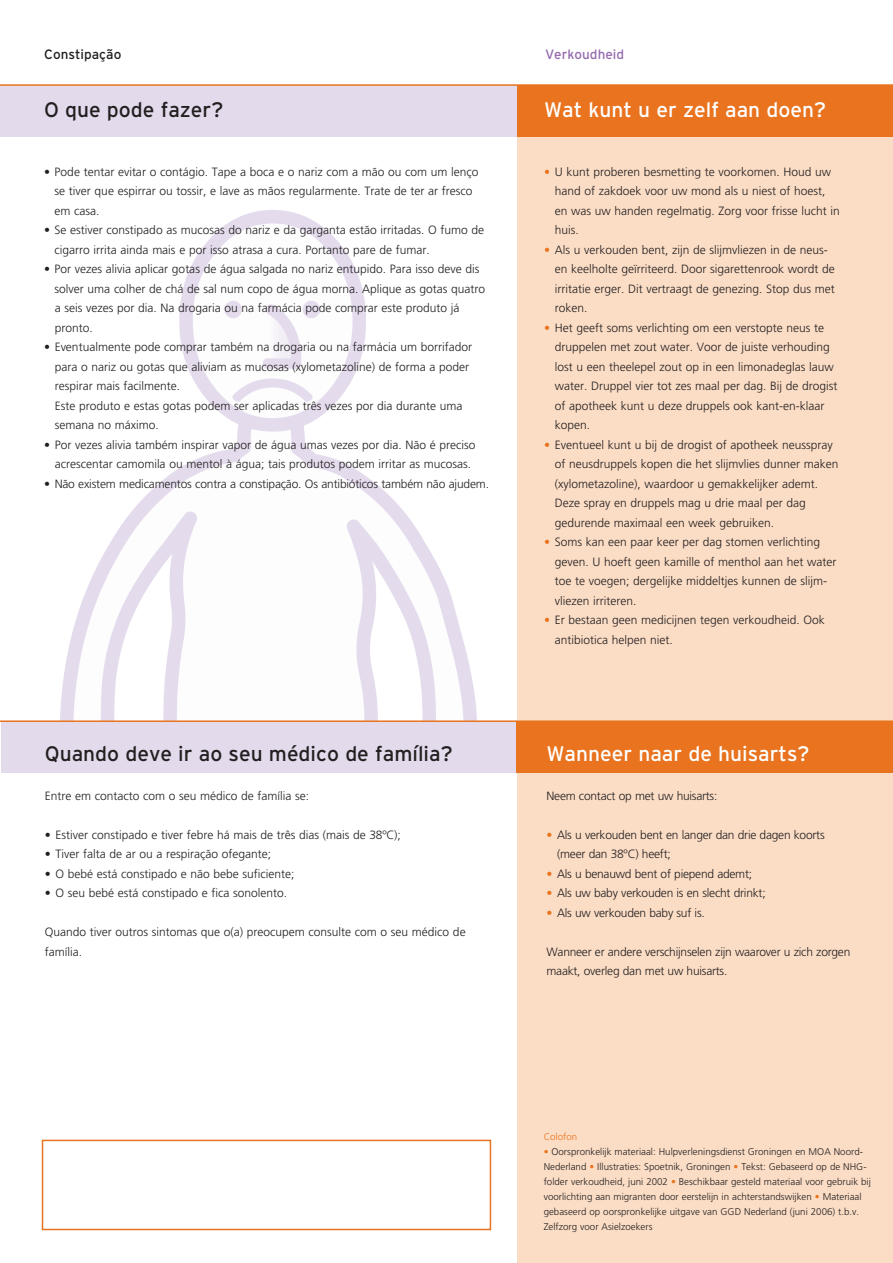
<style>
.page{position:relative;width:893px;height:1263px;background:#fff}
.page>*{position:absolute;margin:0;border:0;box-sizing:border-box;transform-origin:0 0}
.t1{font:21px "Interstate";color:#231f20}
.t2{font:21px "Interstate";color:#fff}
.t3{font:13.5px "Interstate";color:#231f20}
.t4{font:13.5px "Interstate";color:#956cae}
.t5{font:300 12px/19.5px "Frutiger";color:#231f20}
.t6{font:300 12px/19.5px "Frutiger";letter-spacing:-.02em;color:#231f20}
.t7{font:300 9.75px/15px "Frutiger";color:#231f20}
.t8{font:300 9.75px "Frutiger";color:#e9731e}
.s1{color:#e9731e}
</style>
<div class="page">
<img style="left:43px;top:136px;width:459px;height:584px">
<div style="left:517px;top:88px;width:376px;height:1175px;background:#fbddc5"></div>
<div style="left:0;top:85px;width:518px;height:51px;background:#e3daec"></div>
<div style="left:517px;top:85px;width:376px;height:51px;background:#e9731e"></div>
<hr style="left:0;top:84px;width:893px;height:2px;background:#e9731e">
<div style="left:1px;top:721px;width:517px;height:51px;background:#e3daec"></div>
<div style="left:517px;top:721px;width:376px;height:51px;background:#e9731e"></div>
<hr style="left:0;top:720px;width:893px;height:2px;background:#e9731e">
<div style="left:42px;top:1140px;width:449px;height:90px;border:2px solid #e9731e"></div>
<p class="t3" style="left:44px;top:46px;width:79px">Constipação</p>
<p class="t4" style="left:545px;top:46px;width:81px">Verkoudheid</p>
<h1 class="t1" style="left:44px;top:98px;width:181px">O que pode fazer?</h1>
<h1 class="t2" style="left:544px;top:98px;width:283px">Wat kunt u er zelf aan doen?</h1>
<p class="t5" style="left:55px;top:162px;width:425px;text-indent:-11px">• Pode tentar evitar o contágio. Tape a boca e o nariz com a mão ou com um lenço se tiver que espirrar ou tossir, e lave as mãos regularmente. Trate de ter ar fresco em casa.</p>
<p class="t5" style="left:55px;top:220px;width:431px;text-indent:-11px">• Se estiver constipado as mucosas do nariz e da garganta estão irritadas. O fumo de cigarro irrita ainda mais e por isso atrasa a cura. Portanto pare de fumar.</p>
<p class="t5" style="left:55px;top:259px;width:432px;text-indent:-11px">• Por vezes alivia aplicar gotas de água salgada no nariz entupido. Para isso deve dis solver uma colher de chá de sal num copo de água morna. Aplique as gotas quatro a seis vezes por dia. Na drogaria ou na farmácia pode comprar este produto já pronto.</p>
<p class="t5" style="left:55px;top:337px;width:419px;text-indent:-11px">• Eventualmente pode comprar também na drogaria ou na farmácia um borrifador para o nariz ou gotas que aliviam as mucosas (xylometazoline) de forma a poder respirar mais facilmente.<br>Este produto e estas gotas podem ser aplicadas três vezes por dia durante uma semana no máximo.</p>
<p class="t5" style="left:44px;top:435px;width:433px;text-align:center">• Por vezes alivia também inspirar vapor de água umas vezes por dia. Não é preciso acrescentar camomila ou mentol à água; tais produtos podem irritar as mucosas.</p>
<p class="t5" style="left:44px;top:474px;width:446px">• Não existem medicamentos contra a constipação. Os antibióticos também não ajudem.</p>
<p class="t5" style="left:555px;top:162px;width:287px;text-indent:-11px"><span class="s1">•</span> U kunt proberen besmetting te voorkomen. Houd uw hand of zakdoek voor uw mond als u niest of hoest, en was uw handen regelmatig. Zorg voor frisse lucht in huis.</p>
<p class="t5" style="left:555px;top:240px;width:282px;text-indent:-11px"><span class="s1">•</span> Als u verkouden bent, zijn de slijmvliezen in de neus&shy;en keelholte geïrriteerd. Door sigarettenrook wordt de irritatie erger. Dit vertraagt de genezing. Stop dus met roken.</p>
<p class="t5" style="left:555px;top:318px;width:284px;text-indent:-11px"><span class="s1">•</span> Het geeft soms verlichting om een verstopte neus te druppelen met zout water. Voor de juiste verhouding lost u een theelepel zout op in een limonadeglas lauw water. Druppel vier tot zes maal per dag. Bij de drogist of apotheek kunt u deze druppels ook kant-en-klaar kopen.</p>
<p class="t5" style="left:555px;top:435px;width:285px;text-indent:-11px"><span class="s1">•</span> Eventueel kunt u bij de drogist of apotheek neusspray of neusdruppels kopen die het slijmvlies dunner maken (xylometazoline), waardoor u gemakkelijker ademt.<br>Deze spray en druppels mag u drie maal per dag gedurende maximaal een week gebruiken.</p>
<p class="t5" style="left:555px;top:532px;width:283px;text-indent:-11px"><span class="s1">•</span> Soms kan een paar keer per dag stomen verlichting geven. U hoeft geen kamille of menthol aan het water toe te voegen; dergelijke middeltjes kunnen de slijm&shy;vliezen irriteren.</p>
<p class="t5" style="left:555px;top:610px;width:272px;text-indent:-11px"><span class="s1">•</span> Er bestaan geen medicijnen tegen verkoudheid. Ook antibiotica helpen niet.</p>
<h1 class="t1" style="left:45px;top:741px;width:409px">Quando deve ir ao seu médico de família?</h1>
<h1 class="t2" style="left:546px;top:741px;width:265px">Wanneer naar de huisarts?</h1>
<p class="t6" style="left:546px;top:786px;width:172px">Neem contact op met uw huisarts:</p>
<p class="t6" style="left:557px;top:825px;width:269px;text-indent:-11px"><span class="s1">•</span> Als u verkouden bent en langer dan drie dagen koorts (meer dan 38ºC) heeft;</p>
<p class="t6" style="left:546px;top:864px;width:207px"><span class="s1">•</span> Als u benauwd bent of piepend ademt;</p>
<p class="t6" style="left:546px;top:883px;width:221px"><span class="s1">•</span> Als uw baby verkouden is en slecht drinkt;</p>
<p class="t6" style="left:546px;top:903px;width:160px"><span class="s1">•</span> Als uw verkouden baby suf is.</p>
<p class="t6" style="left:546px;top:942px;width:305px">Wanneer er andere verschijnselen zijn waarover u zich zorgen maakt, overleg dan met uw huisarts.</p>
<p class="t5" style="left:45px;top:786px;width:266px">Entre em contacto com o seu médico de família se:</p>
<p class="t5" style="left:45px;top:825px;width:358px">• Estiver constipado e tiver febre há mais de três dias (mais de 38ºC);</p>
<p class="t5" style="left:45px;top:844px;width:228px">• Tiver falta de ar ou a respiração ofegante;</p>
<p class="t5" style="left:45px;top:864px;width:251px">• O bebé está constipado e não bebe suficiente;</p>
<p class="t5" style="left:45px;top:883px;width:244px">• O seu bebé está constipado e fica sonolento.</p>
<p class="t5" style="left:45px;top:922px;width:422px">Quando tiver outros sintomas que o(a) preocupem consulte com o seu médico de família.</p>
<p class="t8" style="left:544px;top:1131px;width:35px">Colofon</p>
<p class="t7" style="left:544px;top:1144px;width:329px"><span class="s1">•</span> Oorspronkelijk materiaal: Hulpverleningsdienst Groningen en MOA Noord-Nederland <span class="s1">•</span> Illustraties: Spoetnik, Groningen <span class="s1">•</span> Tekst: Gebaseerd op de NHG&shy;folder verkoudheid, juni 2002 <span class="s1">•</span> Beschikbaar gesteld materiaal voor gebruik bij voorlichting aan migranten door eerstelijn in achterstandswijken <span class="s1">•</span> Materiaal gebaseerd op oorspronkelijke uitgave van GGD Nederland (juni 2006) t.b.v.<br>Zelfzorg voor Asielzoekers</p>
</div>
